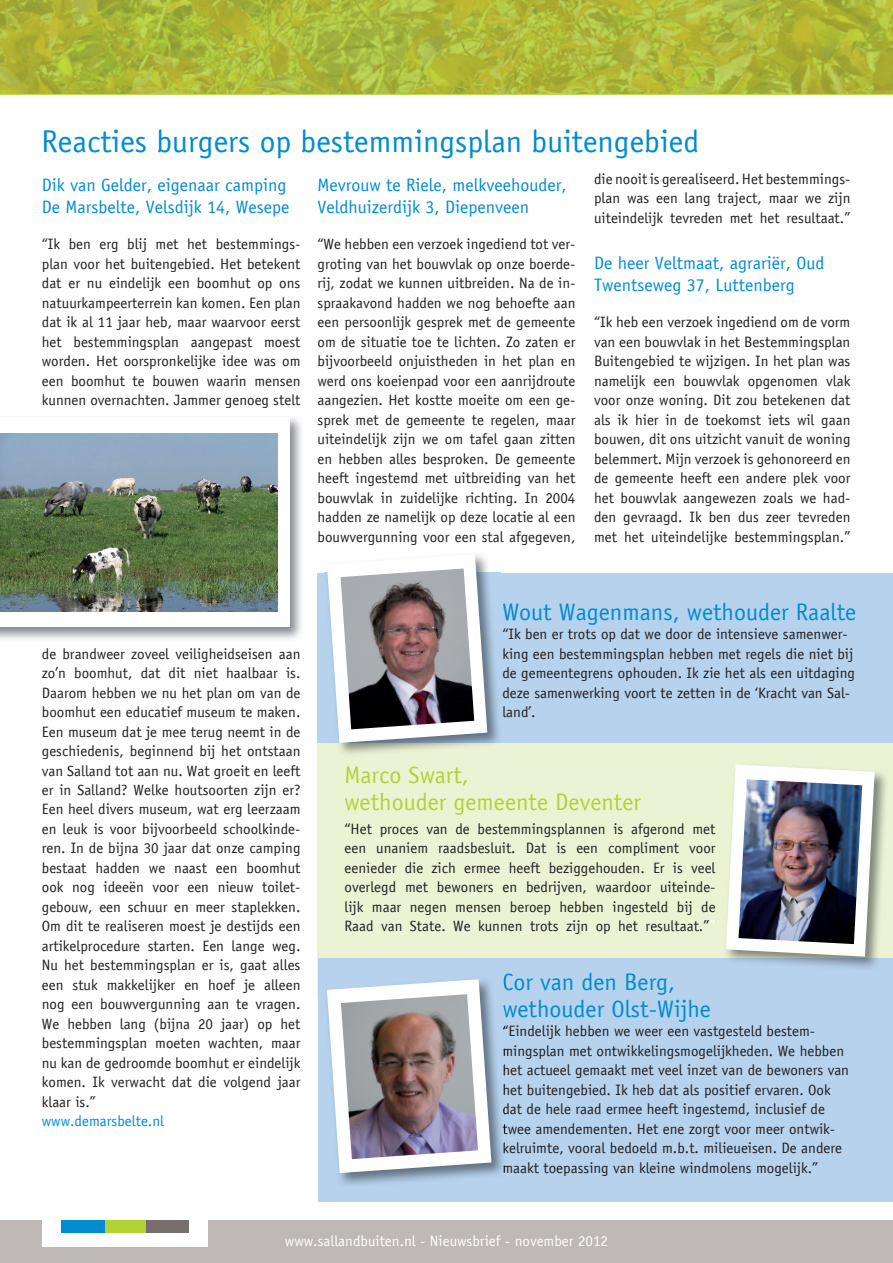
<style>
.page{position:relative;width:893px;height:1263px;background:#fff}
.page>*{position:absolute;margin:0;border:0;box-sizing:border-box;transform-origin:0 0}
.t1{font:31.5px "Officina Sans";color:#008ccf}
.t2{font:24px/27px "Officina Sans";color:#008ccf}
.t3{font:24px/27px "Officina Sans";color:#b3d234}
.t4{font:18px/22.5px "Officina Sans";color:#008ccf}
.t5{font:15px/19.5px "Officina Sans";color:#231f20;text-align:justify}
.t6{font:15px "Officina Sans";color:#fff}
.t7{font:15px "Officina Sans";color:#008ccf}
.s1{color:#fff}
</style>
<div class="page">
<div style="left:0;top:1220px;width:892px;height:43px;background:#beb9b7"></div>
<img style="left:0;top:0;width:893px;height:94px">
<hr style="left:0;top:94px;width:892px;height:1px;background:#c0d95a">
<div style="left:42px;top:1219px;width:166px;height:27px;background:#fff"></div>
<div style="left:104px;top:1220px;width:43px;height:13px;background:#b3d234"></div>
<div style="left:147px;top:1220px;width:42px;height:13px;background:#766f6e"></div>
<div style="left:61px;top:1220px;width:43px;height:13px;background:#008ccf"></div>
<img style="left:0;top:418px;width:301px;height:221px">
<div style="left:0;top:417px;width:289px;height:210px;background:#fff"></div>
<img style="left:0;top:433px;width:277px;height:179px">
<div style="left:317px;top:737px;width:575px;height:262px;background:#ecf3d4"></div>
<div style="left:317px;top:573px;width:575px;height:170px;background:#b6d2ed"></div>
<img style="left:324px;top:566px;width:177px;height:188px">
<svg style="left:327px;top:554px;width:160px;height:189px"></svg>
<img style="left:340px;top:569px;width:134px;height:160px">
<div style="left:318px;top:958px;width:574px;height:244px;background:#b6d2ed"></div>
<img style="left:339px;top:999px;width:166px;height:186px">
<svg style="left:503px;top:977px;width:2px;height:11px"></svg>
<img style="left:503px;top:1000px;width:2px;height:22px">
<svg style="left:503px;top:1026px;width:2px;height:33px"></svg>
<svg style="left:503px;top:1065px;width:2px;height:33px"></svg>
<svg style="left:503px;top:1104px;width:2px;height:14px"></svg>
<img style="left:502px;top:1123px;width:3px;height:14px">
<svg style="left:503px;top:1142px;width:2px;height:13px"></svg>
<svg style="left:503px;top:1162px;width:2px;height:14px"></svg>
<svg style="left:327px;top:979px;width:164px;height:194px"></svg>
<img style="left:341px;top:994px;width:137px;height:165px">
<img style="left:729px;top:764px;width:157px;height:204px">
<svg style="left:726px;top:765px;width:148px;height:192px"></svg>
<img style="left:738px;top:779px;width:124px;height:165px">
<h1 class="t1" style="left:42px;top:123px;width:659px">Reacties burgers op bestemmingsplan buitengebied</h1>
<p class="t4" style="left:42px;top:173px;width:249px">Dik van Gelder, eigenaar camping<br>De Marsbelte, Velsdijk 14, Wesepe</p>
<p class="t5" style="left:42px;top:234px;width:260px">“Ik ben erg blij met het bestemmings&shy;plan voor het buitengebied. Het betekent dat er nu eindelijk een boomhut op ons natuurkampeerterrein kan komen. Een plan dat ik al 11 jaar heb, maar waarvoor eerst het bestemmingsplan aangepast moest worden. Het oorspronkelijke idee was om een boomhut te bouwen waarin mensen kunnen overnachten. Jammer genoeg stelt</p>
<p class="t5" style="left:594px;top:169px;width:258px">die nooit is gerealiseerd. Het bestemmings&shy;plan was een lang traject, maar we zijn uiteindelijk tevreden met het resultaat.”</p>
<p class="t4" style="left:594px;top:251px;width:232px">De heer Veltmaat, agrariër, Oud<br>Twentseweg 37, Luttenberg</p>
<p class="t5" style="left:594px;top:312px;width:258px">“Ik heb een verzoek ingediend om de vorm van een bouwvlak in het Bestemmingsplan Buitengebied te wijzigen. In het plan was namelijk een bouwvlak opgenomen vlak voor onze woning. Dit zou betekenen dat als ik hier in de toekomst iets wil gaan bouwen, dit ons uitzicht vanuit de woning belemmert. Mijn verzoek is gehonoreerd en de gemeente heeft een andere plek voor het bouwvlak aangewezen zoals we had&shy;den gevraagd. Ik ben dus zeer tevreden met het uiteindelijke bestemmingsplan.”</p>
<p class="t4" style="left:317px;top:173px;width:251px">Mevrouw te Riele, melkveehouder,<br>Veldhuizerdijk 3, Diepenveen</p>
<p class="t5" style="left:317px;top:234px;width:259px">“We hebben een verzoek ingediend tot ver&shy;groting van het bouwvlak op onze boerde&shy;rij, zodat we kunnen uitbreiden. Na de in&shy;spraakavond hadden we nog behoefte aan een persoonlijk gesprek met de gemeente om de situatie toe te lichten. Zo zaten er bijvoorbeeld onjuistheden in het plan en werd ons koeienpad voor een aanrijdroute aangezien. Het kostte moeite om een ge&shy;sprek met de gemeente te regelen, maar uiteindelijk zijn we om tafel gaan zitten en hebben alles besproken. De gemeente heeft ingestemd met uitbreiding van het bouwvlak in zuidelijke richting. In 2004 hadden ze namelijk op deze locatie al een bouwvergunning voor een stal afgegeven,</p>
<p class="t5" style="left:42px;top:644px;width:260px">de brandweer zoveel veiligheidseisen aan zo’n boomhut, dat dit niet haalbaar is.<br>Daarom hebben we nu het plan om van de boomhut een educatief museum te maken.<br>Een museum dat je mee terug neemt in de geschiedenis, beginnend bij het ontstaan van Salland tot aan nu. Wat groeit en leeft er in Salland? Welke houtsoorten zijn er?<br>Een heel divers museum, wat erg leerzaam en leuk is voor bijvoorbeeld schoolkinde&shy;ren. In de bijna 30 jaar dat onze camping bestaat hadden we naast een boomhut ook nog ideeën voor een nieuw toilet&shy;gebouw, een schuur en meer staplekken.<br>Om dit te realiseren moest je destijds een artikelprocedure starten. Een lange weg.<br>Nu het bestemmingsplan er is, gaat alles een stuk makkelijker en hoef je alleen nog een bouwvergunning aan te vragen.<br>We hebben lang (bijna 20 jaar) op het bestemmingsplan moeten wachten, maar nu kan de gedroomde boomhut er eindelijk komen. Ik verwacht dat die volgend jaar klaar is.”</p>
<p class="t7" style="left:42px;top:1113px;width:124px">www.demarsbelte.nl</p>
<h2 class="t2" style="left:502px;top:598px;width:355px">Wout Wagenmans, wethouder Raalte</h2>
<p class="t5" style="left:502px;top:624px;width:354px;text-align:left">“Ik ben er trots op dat we door de intensieve samenwer&shy;king een bestemmingsplan hebben met regels die niet bij de gemeentegrens ophouden. Ik zie het als een uitdaging deze samenwerking voort te zetten in de ‘Kracht van Sal&shy;land’.</p>
<h2 class="t3" style="left:344px;top:762px;width:298px">Marco Swart,<br>wethouder gemeente Deventer</h2>
<p class="t5" style="left:344px;top:819px;width:372px">“Het proces van de bestemmingsplannen is afgerond met een unaniem raadsbesluit. Dat is een compliment voor eenieder die zich ermee heeft beziggehouden. Er is veel overlegd met bewoners en bedrijven, waardoor uiteinde&shy;lijk maar negen mensen beroep hebben ingesteld bij de Raad van State. We kunnen trots zijn op het resultaat.”<span class="s1">”</span></p>
<h2 class="t2" style="left:502px;top:968px;width:210px">Cor van den Berg, wethouder Olst-Wijhe</h2>
<p class="t5" style="left:502px;top:1022px;width:348px;text-align:left">“Eindelijk hebben we weer een vastgesteld bestem&shy;mingsplan met ontwikkelingsmogelijkheden. We hebben het actueel gemaakt met veel inzet van de bewoners van het buitengebied. Ik heb dat als positief ervaren. Ook dat de hele raad ermee heeft ingestemd, inclusief de twee amendementen. Het ene zorgt voor meer ontwik&shy;kelruimte, vooral bedoeld m.b.t. milieueisen. De andere maakt toepassing van kleine windmolens mogelijk.”</p>
<p class="t6" style="left:285px;top:1232px;width:324px">www.sallandbuiten.nl - Nieuwsbrief - november 2012</p>
</div>
